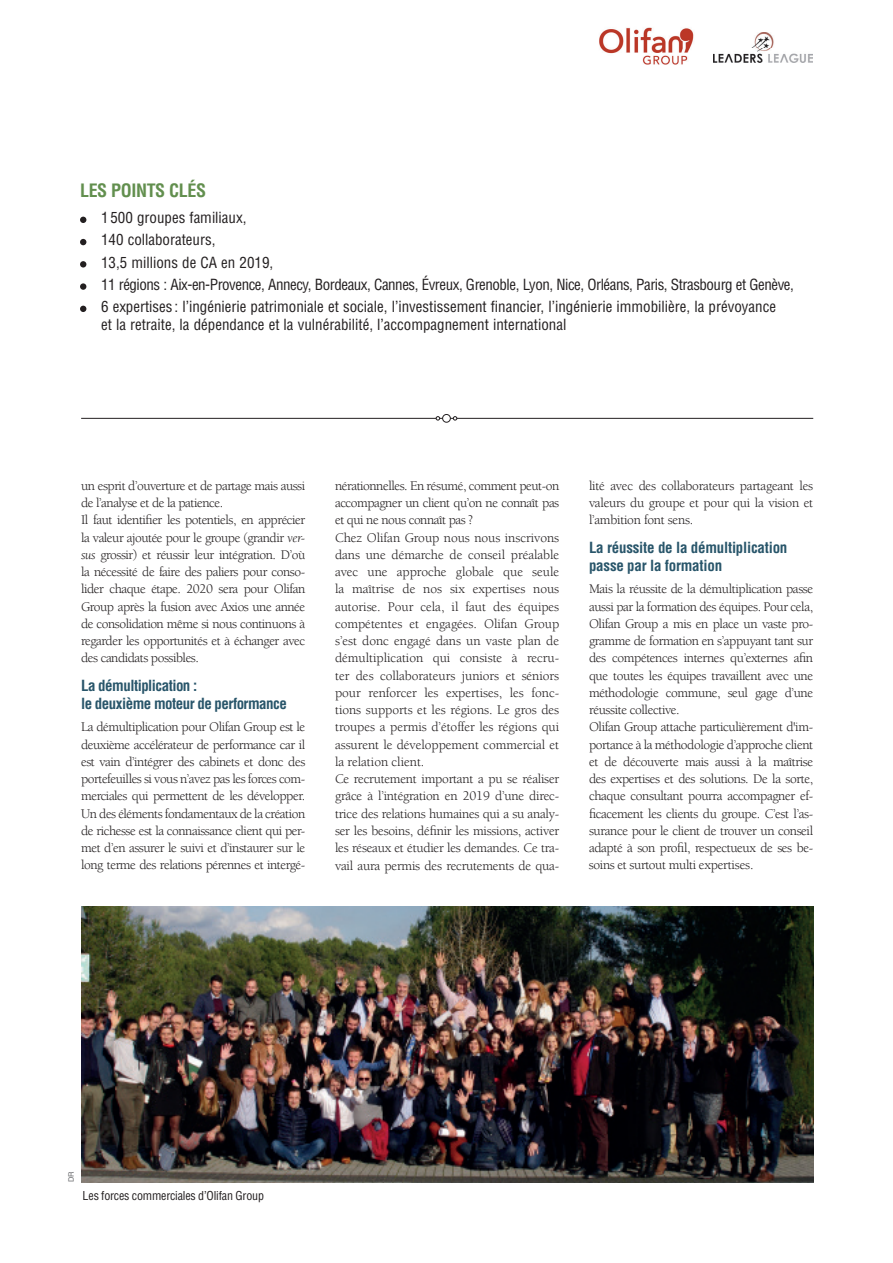
<style>
.page{position:relative;width:893px;height:1263px;background:#fff}
.page>*{position:absolute;margin:0;border:0;box-sizing:border-box;transform-origin:0 0}
.t1{font:700 condensed 18px "Helvetica LT Std";letter-spacing:-.02em;color:#628f4e}
.t2{font:condensed 15px/22.2px "Helvetica LT Std";color:#231f20}
.t3{font:700 condensed 15px/18px "Helvetica LT Std";letter-spacing:-.025em;color:#28556a}
.t4{font:13.5px/17.2px "Berkeley LT";letter-spacing:-.03em;color:#231f20}
.t5{font:13.5px/17.2px "Berkeley LT";letter-spacing:-.005em;color:#231f20}
.t6{font:condensed 12px "Helvetica LT Std";letter-spacing:-.015em;color:#231f20}
.t7{font:7.5px "Helvetica LT Std";color:#6c6d70}
.s1{font-style:italic}
</style>
<div class="page">
<img style="left:714px;top:33px;width:98px;height:30px">
<img style="left:599px;top:27px;width:95px;height:38px">
<img style="left:82px;top:907px;width:731px;height:275px">
<svg style="left:80px;top:217px;width:6px;height:6px"></svg>
<svg style="left:80px;top:239px;width:6px;height:6px"></svg>
<svg style="left:80px;top:261px;width:6px;height:6px"></svg>
<div style="left:80px;top:283px;width:6px;height:7px;background:#231f20;border-radius:50%"></div>
<svg style="left:80px;top:306px;width:6px;height:6px"></svg>
<hr style="left:81px;top:418px;width:732px;height:1px;background:#231f20">
<div style="left:443px;top:414px;width:7px;height:8px;background:#fff;border-radius:50%"></div>
<div style="left:442px;top:414px;width:9px;height:8px;border:1px solid #231f20;border-radius:50%"></div>
<svg style="left:436px;top:416px;width:4px;height:4px"></svg>
<svg style="left:453px;top:416px;width:4px;height:4px"></svg>
<h1 class="t1" style="left:80px;top:179px;width:127px">LES POINTS CLÉS</h1>
<p class="t2" style="left:101px;top:206px;width:694px">1500 groupes familiaux,<br>140 collaborateurs,<br>13,5 millions de CA en 2019,<br>11 régions : Aix-en-Provence, Annecy, Bordeaux, Cannes, Évreux, Grenoble, Lyon, Nice, Orléans, Paris, Strasbourg et Genève, 6 expertises : l’ingénierie patrimoniale et sociale, l’investissement financier, l’ingénierie immobilière, la prévoyance</p>
<p class="t2" style="left:101px;top:313px;width:467px">et la retraite, la dépendance et la vulnérabilité, l’accompagnement international</p>
<p class="t4" style="left:81px;top:477px;width:226px">un esprit d’ouverture et de partage mais aussi de l’analyse et de la patience.<br>Il faut identifier les potentiels, en apprécier la valeur ajoutée pour le groupe (grandir <span class="s1">ver&shy;sus</span> grossir) et réussir leur intégration. D’où la nécessité de faire des paliers pour conso&shy;lider chaque étape. 2020 sera pour Olifan Group après la fusion avec Axios une année de consolidation même si nous continuons à regarder les opportunités et à échanger avec des candidats possibles.</p>
<p class="t3" style="left:81px;top:676px;width:207px">La démultiplication :<br>le deuxième moteur de performance</p>
<p class="t4" style="left:81px;top:719px;width:226px;text-align:justify">La démultiplication pour Olifan Group est le deuxième accélérateur de performance car il est vain d’intégrer des cabinets et donc des portefeuilles si vous n’avez pas les forces com&shy;merciales qui permettent de les développer.<br>Un des éléments fondamentaux de la création de richesse est la connaissance client qui per&shy;met d’en assurer le suivi et d’instaurer sur le long terme des relations pérennes et intergé-</p>
<p class="t5" style="left:335px;top:477px;width:226px">nérationnelles. En résumé, comment peut-on accompagner un client qu’on ne connaît pas et qui ne nous connaît pas ?<br>Chez Olifan Group nous nous inscrivons dans une démarche de conseil préalable avec une approche globale que seule la maîtrise de nos six expertises nous autorise. Pour cela, il faut des équipes compétentes et engagées. Olifan Group s’est donc engagé dans un vaste plan de démultiplication qui consiste à recru&shy;ter des collaborateurs juniors et séniors pour renforcer les expertises, les fonc&shy;tions supports et les régions. Le gros des troupes a permis d’étoffer les régions qui assurent le développement commercial et la relation client.<br>Ce recrutement important a pu se réaliser grâce à l’intégration en 2019 d’une direc&shy;trice des relations humaines qui a su analy&shy;ser les besoins, définir les missions, activer les réseaux et étudier les demandes. Ce tra&shy;vail aura permis des recrutements de qua-</p>
<p class="t4" style="left:589px;top:477px;width:226px;text-align:justify">lité avec des collaborateurs partageant les valeurs du groupe et pour qui la vision et l’ambition font sens.</p>
<p class="t3" style="left:589px;top:538px;width:200px">La réussite de la démultiplication passe par la formation</p>
<p class="t4" style="left:589px;top:581px;width:226px">Mais la réussite de la démultiplication passe aussi par la formation des équipes. Pour cela, Olifan Group a mis en place un vaste pro&shy;gramme de formation en s’appuyant tant sur des compétences internes qu’externes afin que toutes les équipes travaillent avec une méthodologie commune, seul gage d’une réussite collective.<br>Olifan Group attache particulièrement d'im&shy;portance à la méthodologie d’approche client et de découverte mais aussi à la maîtrise des expertises et des solutions. De la sorte, chaque consultant pourra accompagner ef&shy;ficacement les clients du groupe. C’est l’as&shy;surance pour le client de trouver un conseil adapté à son profil, respectueux de ses be&shy;soins et surtout multi expertises.</p>
<p class="t7" style="left:67px;top:1182px;width:12px;rotate:-90deg">DR</p>
<p class="t6" style="left:83px;top:1188px;width:183px">Les forces commerciales d’Olifan Group</p>
</div>
